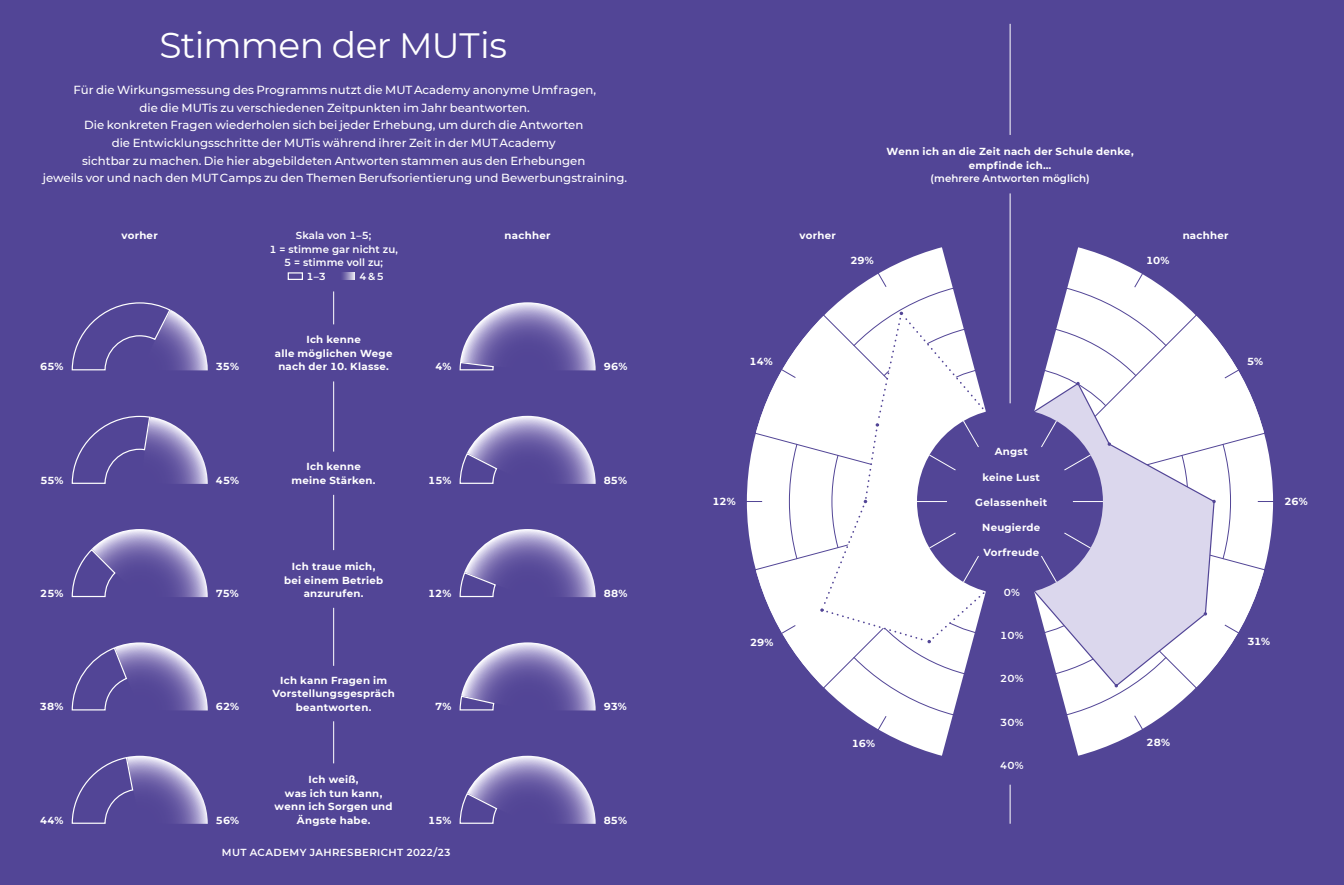
<style>
.page{position:relative;width:1344px;height:885px;background:#fff}
.page>*{position:absolute;margin:0;border:0;box-sizing:border-box;transform-origin:0 0}
.t1{font:36px "Montserrat";letter-spacing:-.015em;color:#fff}
.t2{font:500 11.7px/17.7px "Montserrat";color:#fff;text-align:center}
.t3{font:700 10.2px/13.5px "Montserrat";letter-spacing:.025em;color:#fff;text-align:center}
.t4{font:600 10.2px "Montserrat";letter-spacing:.005em;color:#fff}
.t5{font:600 10.2px "Montserrat";letter-spacing:.04em;color:#fff}
.s1{font-size:35.1px}
</style>
<div class="page">
<div style="left:672px;top:0;width:672px;height:884px;background:#524596"></div>
<div style="left:0;top:0;width:672px;height:884px;background:#524596"></div>
<svg style="left:746px;top:228px;width:528px;height:528px"></svg>
<hr style="left:1009px;top:24px;width:1px;height:111px;background:#fff">
<hr style="left:1009px;top:193px;width:1px;height:210px;background:#fff">
<hr style="left:1009px;top:784px;width:1px;height:39px;background:#fff">
<div style="left:288px;top:272px;width:15px;height:8px;border:1px solid #fff"></div>
<svg style="left:342px;top:272px;width:13px;height:8px"></svg>
<svg style="left:71px;top:302px;width:137px;height:69px"></svg>
<svg style="left:71px;top:415px;width:137px;height:69px"></svg>
<svg style="left:71px;top:529px;width:137px;height:68px"></svg>
<svg style="left:71px;top:642px;width:137px;height:69px"></svg>
<svg style="left:71px;top:755px;width:137px;height:69px"></svg>
<svg style="left:459px;top:416px;width:136px;height:68px"></svg>
<svg style="left:459px;top:529px;width:136px;height:68px"></svg>
<svg style="left:459px;top:642px;width:136px;height:69px"></svg>
<svg style="left:459px;top:755px;width:136px;height:69px"></svg>
<svg style="left:459px;top:302px;width:136px;height:69px"></svg>
<hr style="left:333px;top:291px;width:1px;height:33px;background:#fff">
<hr style="left:333px;top:381px;width:1px;height:70px;background:#fff">
<hr style="left:333px;top:495px;width:1px;height:55px;background:#fff">
<hr style="left:333px;top:607px;width:1px;height:58px;background:#fff">
<hr style="left:333px;top:721px;width:1px;height:42px;background:#fff">
<h1 class="t1" style="left:160px;top:21px;width:349px">Stimmen der <span class="s1">MUT</span>is</h1>
<p class="t2" style="left:43px;top:80px;width:586px">Für die Wirkungsmessung des Programms nutzt die MUT Academy anonyme Umfragen,<br>die die MUTis zu verschiedenen Zeitpunkten im Jahr beantworten.<br>Die konkreten Fragen wiederholen sich bei jeder Erhebung, um durch die Antworten<br>die Entwicklungsschritte der MUTis während ihrer Zeit in der MUT Academy<br>sichtbar zu machen. Die hier abgebildeten Antworten stammen aus den Erhebungen<br>jeweils vor und nach den MUT Camps zu den Themen Berufsorientierung und Bewerbungstraining.</p>
<p class="t3" style="left:886px;top:144px;width:249px">Wenn ich an die Zeit nach der Schule denke, empfinde ich…</p>
<p class="t4" style="left:930px;top:171px;width:160px">(mehrere Antworten möglich)</p>
<p class="t4" style="left:296px;top:228px;width:77px">Skala von 1–5;</p>
<p class="t4" style="left:269px;top:242px;width:130px">1 = stimme gar nicht zu,</p>
<p class="t4" style="left:284px;top:255px;width:100px">5 = stimme voll zu;</p>
<p class="t4" style="left:306px;top:269px;width:21px">1–3</p>
<p class="t4" style="left:359px;top:269px;width:26px">4 &amp; 5</p>
<p class="t3" style="left:122px;top:228px;width:38px">vorher</p>
<p class="t3" style="left:504px;top:228px;width:47px">nachher</p>
<p class="t3" style="left:799px;top:228px;width:38px">vorher</p>
<p class="t3" style="left:1182px;top:228px;width:47px">nachher</p>
<p class="t3" style="left:850px;top:252px;width:25px">29%</p>
<p class="t3" style="left:1146px;top:253px;width:25px">10%</p>
<p class="t3" style="left:275px;top:332px;width:119px">Ich kenne<br>alle möglichen Wege nach der 10. Klasse.</p>
<p class="t3" style="left:40px;top:359px;width:25px">65%</p>
<p class="t3" style="left:216px;top:359px;width:25px">35%</p>
<p class="t3" style="left:435px;top:359px;width:17px">4%</p>
<p class="t3" style="left:604px;top:359px;width:25px">96%</p>
<p class="t3" style="left:749px;top:354px;width:25px">14%</p>
<p class="t3" style="left:1247px;top:354px;width:18px">5%</p>
<p class="t3" style="left:292px;top:459px;width:85px">Ich kenne meine Stärken.</p>
<p class="t3" style="left:40px;top:473px;width:25px">55%</p>
<p class="t3" style="left:216px;top:473px;width:25px">45%</p>
<p class="t3" style="left:428px;top:473px;width:25px">15%</p>
<p class="t3" style="left:604px;top:473px;width:25px">85%</p>
<p class="t3" style="left:284px;top:559px;width:101px">Ich traue mich, bei einem Betrieb anzurufen.</p>
<p class="t3" style="left:40px;top:586px;width:25px">25%</p>
<p class="t3" style="left:216px;top:586px;width:25px">75%</p>
<p class="t3" style="left:428px;top:586px;width:25px">12%</p>
<p class="t3" style="left:604px;top:586px;width:25px">88%</p>
<p class="t3" style="left:272px;top:672px;width:124px">Ich kann Fragen im<br>Vorstellungsgespräch beantworten.</p>
<p class="t3" style="left:40px;top:699px;width:25px">38%</p>
<p class="t3" style="left:216px;top:699px;width:25px">62%</p>
<p class="t3" style="left:435px;top:699px;width:18px">7%</p>
<p class="t3" style="left:604px;top:699px;width:25px">93%</p>
<p class="t3" style="left:275px;top:772px;width:119px">Ich weiß,<br>was ich tun kann, wenn ich Sorgen und</p>
<p class="t3" style="left:40px;top:812px;width:25px">44%</p>
<p class="t3" style="left:216px;top:812px;width:25px">56%</p>
<p class="t3" style="left:297px;top:812px;width:75px">Ängste habe.</p>
<p class="t3" style="left:428px;top:812px;width:25px">15%</p>
<p class="t3" style="left:604px;top:812px;width:25px">85%</p>
<p class="t5" style="left:222px;top:844px;width:230px">MUT ACADEMY JAHRESBERICHT 2022/23</p>
<p class="t3" style="left:712px;top:494px;width:25px">12%</p>
<p class="t3" style="left:750px;top:635px;width:25px">29%</p>
<p class="t3" style="left:994px;top:444px;width:35px">Angst</p>
<p class="t3" style="left:982px;top:469px;width:59px">keine Lust</p>
<p class="t3" style="left:975px;top:495px;width:74px">Gelassenheit</p>
<p class="t3" style="left:982px;top:520px;width:60px">Neugierde</p>
<p class="t3" style="left:983px;top:545px;width:57px">Vorfreude</p>
<p class="t4" style="left:1004px;top:585px;width:17px">0%</p>
<p class="t4" style="left:1000px;top:628px;width:25px">10%</p>
<p class="t4" style="left:1000px;top:671px;width:25px">20%</p>
<p class="t4" style="left:1000px;top:714px;width:25px">30%</p>
<p class="t3" style="left:852px;top:735px;width:25px">16%</p>
<p class="t3" style="left:1146px;top:734px;width:25px">28%</p>
<p class="t4" style="left:1000px;top:757px;width:25px">40%</p>
<p class="t3" style="left:1284px;top:494px;width:25px">26%</p>
<p class="t3" style="left:1247px;top:634px;width:24px">31%</p>
</div>
